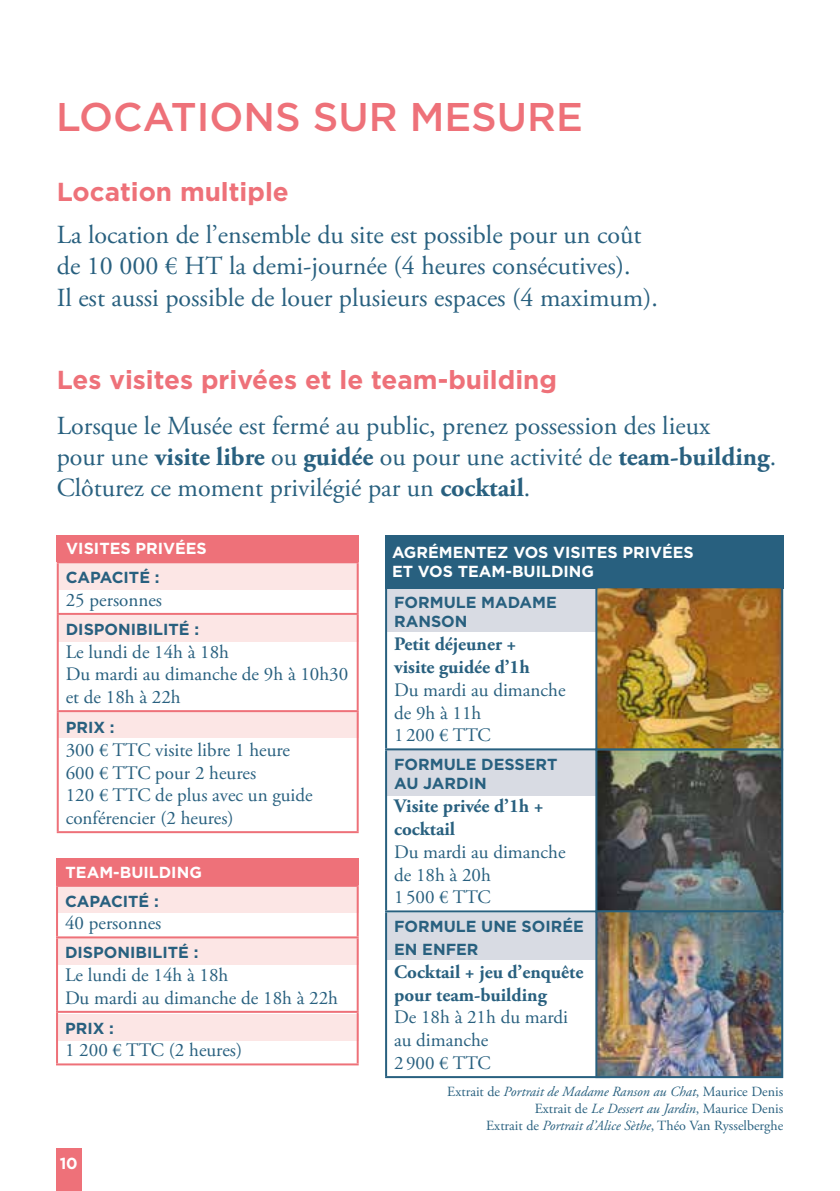
<style>
.page{position:relative;width:840px;height:1191px;background:#fff}
.page>*{position:absolute;margin:0;border:0;box-sizing:border-box;transform-origin:0 0}
.t1{font:500 40px "Gotham";color:#ee7179}
.t2{font:26px/31.2px "Adobe Garamond Pro";color:#28607f}
.t3{font:700 26px "Gotham";color:#ee7179}
.t4{font:19px/22.8px "Adobe Garamond Pro";color:#28607f}
.t5{font:700 19px/22.8px "Adobe Garamond Pro";color:#28607f}
.t6{font:700 16px/19.2px "Gotham";color:#28607f}
.t7{font:700 16px/19.2px "Gotham";color:#fff}
.t8{font:14px/16.8px "Adobe Garamond Pro";color:#28607f;text-align:right}
.s1{font-weight:700}
.s2{font-style:italic}
</style>
<div class="page">
<hr style="left:839px;top:958px;width:1px;height:233px;background:#ee7179">
<div style="left:58px;top:563px;width:300px;height:26px;background:#fce6e5"></div>
<div style="left:57px;top:886px;width:301px;height:27px;background:#fce6e5"></div>
<div style="left:58px;top:615px;width:300px;height:26px;background:#fce6e5"></div>
<div style="left:57px;top:938px;width:301px;height:26px;background:#fce6e5"></div>
<div style="left:58px;top:711px;width:300px;height:27px;background:#fce6e5"></div>
<div style="left:57px;top:1014px;width:301px;height:26px;background:#fce6e5"></div>
<div style="left:57px;top:535px;width:301px;height:26px;background:#ee7179"></div>
<div style="left:56px;top:858px;width:302px;height:26px;background:#ee7179"></div>
<div style="left:56px;top:1148px;width:25px;height:43px;background:#ee7179"></div>
<hr style="left:57px;top:561px;width:301px;height:2px;background:#ee7179">
<hr style="left:57px;top:563px;width:2px;height:50px;background:#ee7179">
<hr style="left:356px;top:563px;width:2px;height:50px;background:#ee7179">
<hr style="left:57px;top:613px;width:301px;height:2px;background:#ee7179">
<hr style="left:57px;top:615px;width:2px;height:95px;background:#ee7179">
<hr style="left:356px;top:615px;width:2px;height:95px;background:#ee7179">
<hr style="left:57px;top:710px;width:301px;height:2px;background:#ee7179">
<hr style="left:57px;top:712px;width:2px;height:119px;background:#ee7179">
<hr style="left:356px;top:712px;width:2px;height:119px;background:#ee7179">
<hr style="left:57px;top:831px;width:301px;height:2px;background:#ee7179">
<hr style="left:56px;top:884px;width:302px;height:2px;background:#ee7179">
<hr style="left:56px;top:886px;width:2px;height:50px;background:#ee7179">
<hr style="left:356px;top:886px;width:2px;height:50px;background:#ee7179">
<hr style="left:56px;top:936px;width:302px;height:2px;background:#ee7179">
<hr style="left:56px;top:938px;width:2px;height:72px;background:#ee7179">
<hr style="left:356px;top:938px;width:2px;height:72px;background:#ee7179">
<hr style="left:56px;top:1010px;width:302px;height:2px;background:#ee7179">
<hr style="left:56px;top:1012px;width:2px;height:51px;background:#ee7179">
<hr style="left:356px;top:1012px;width:2px;height:51px;background:#ee7179">
<hr style="left:56px;top:1063px;width:302px;height:2px;background:#ee7179">
<div style="left:386px;top:588px;width:211px;height:44px;background:#d8dbe3"></div>
<div style="left:386px;top:749px;width:211px;height:46px;background:#d8dbe3"></div>
<div style="left:386px;top:913px;width:211px;height:46px;background:#d8dbe3"></div>
<div style="left:385px;top:535px;width:397px;height:53px;background:#28607f"></div>
<hr style="left:385px;top:750px;width:2px;height:160px;background:#28607f">
<hr style="left:385px;top:910px;width:224px;height:2px;background:#28607f">
<hr style="left:385px;top:912px;width:2px;height:164px;background:#28607f">
<hr style="left:385px;top:1076px;width:224px;height:2px;background:#28607f">
<hr style="left:385px;top:588px;width:2px;height:160px;background:#28607f">
<hr style="left:385px;top:748px;width:224px;height:2px;background:#28607f">
<img style="left:598px;top:589px;width:181px;height:486px">
<div style="left:595px;top:586px;width:187px;height:164px;border:2px solid #28607f"></div>
<div style="left:595px;top:748px;width:187px;height:165px;border:2px solid #28607f"></div>
<div style="left:595px;top:910px;width:187px;height:168px;border:2px solid #28607f"></div>
<h1 class="t1" style="left:56px;top:94px;width:528px">LOCATIONS SUR MESURE</h1>
<h2 class="t3" style="left:57px;top:174px;width:233px">Location multiple</h2>
<h2 class="t2" style="left:57px;top:220px;width:602px">La location de l’ensemble du site est possible pour un coût de 10 000 € HT la demi‑journée (4 heures consécutives).<br>Il est aussi possible de louer plusieurs espaces (4 maximum).</h2>
<h2 class="t3" style="left:57px;top:362px;width:501px">Les visites privées et le team‑building</h2>
<h2 class="t2" style="left:57px;top:410px;width:720px">Lorsque le Musée est fermé au public, prenez possession des lieux<br>pour une <span class="s1">visite libre</span> ou <span class="s1">guidée</span> ou pour une activité de <span class="s1">team‑building</span>.<br>Clôturez ce moment privilégié par un <span class="s1">cocktail</span>.</h2>
<p class="t7" style="left:66px;top:539px;width:142px">VISITES PRIVÉES</p>
<p class="t6" style="left:66px;top:568px;width:95px">CAPACITÉ :</p>
<p class="t4" style="left:66px;top:589px;width:98px">25 personnes</p>
<p class="t6" style="left:66px;top:619px;width:135px">DISPONIBILITÉ :</p>
<p class="t4" style="left:66px;top:641px;width:284px">Le lundi de 14h à 18h<br>Du mardi au dimanche de 9h à 10h30 et de 18h à 22h</p>
<p class="t6" style="left:66px;top:717px;width:50px">PRIX :</p>
<p class="t4" style="left:66px;top:739px;width:248px">300 € TTC visite libre 1 heure<br>600 € TTC pour 2 heures<br>120 € TTC de plus avec un guide conférencier (2 heures)</p>
<p class="t7" style="left:66px;top:862px;width:138px">TEAM-BUILDING</p>
<p class="t6" style="left:65px;top:891px;width:95px">CAPACITÉ :</p>
<p class="t4" style="left:65px;top:912px;width:98px">40 personnes</p>
<p class="t6" style="left:65px;top:943px;width:135px">DISPONIBILITÉ :</p>
<p class="t4" style="left:65px;top:964px;width:274px">Le lundi de 14h à 18h<br>Du mardi au dimanche de 18h à 22h</p>
<p class="t6" style="left:65px;top:1018px;width:50px">PRIX :</p>
<p class="t4" style="left:65px;top:1039px;width:178px">1 200 € TTC (2 heures)</p>
<p class="t7" style="left:60px;top:1153px;width:20px">10</p>
<p class="t7" style="left:392px;top:542px;width:303px">AGRÉMENTEZ VOS VISITES PRIVÉES<br>ET VOS TEAM-BUILDING</p>
<p class="t6" style="left:394px;top:593px;width:164px">FORMULE MADAME<br>RANSON</p>
<p class="t5" style="left:394px;top:633px;width:137px">Petit déjeuner + visite guidée d’1h</p>
<p class="t4" style="left:394px;top:679px;width:173px">Du mardi au dimanche de 9h à 11h<br>1200 € TTC</p>
<p class="t6" style="left:394px;top:755px;width:165px">FORMULE DESSERT<br>AU JARDIN</p>
<p class="t5" style="left:394px;top:795px;width:151px">Visite privée d’1h + cocktail</p>
<p class="t4" style="left:394px;top:841px;width:173px">Du mardi au dimanche de 18h à 20h<br>1500 € TTC</p>
<p class="t6" style="left:394px;top:915px;width:191px;line-height:22.8px">FORMULE UNE SOIRÉE<br>EN ENFER</p>
<p class="t5" style="left:394px;top:960px;width:191px">Cocktail + jeu d’enquête pour team-building</p>
<p class="t4" style="left:394px;top:1006px;width:175px">De 18h à 21h du mardi au dimanche<br>2900 € TTC</p>
<p class="t8" style="left:447px;top:1084px;width:337px">Extrait de <span class="s2">Portrait de Madame Ranson au Chat</span>, Maurice Denis<br>Extrait de <span class="s2">Le Dessert au Jardin</span>, Maurice Denis<br>Extrait de <span class="s2">Portrait d’Alice Sèthe</span>, Théo Van Rysselberghe</p>
</div>
